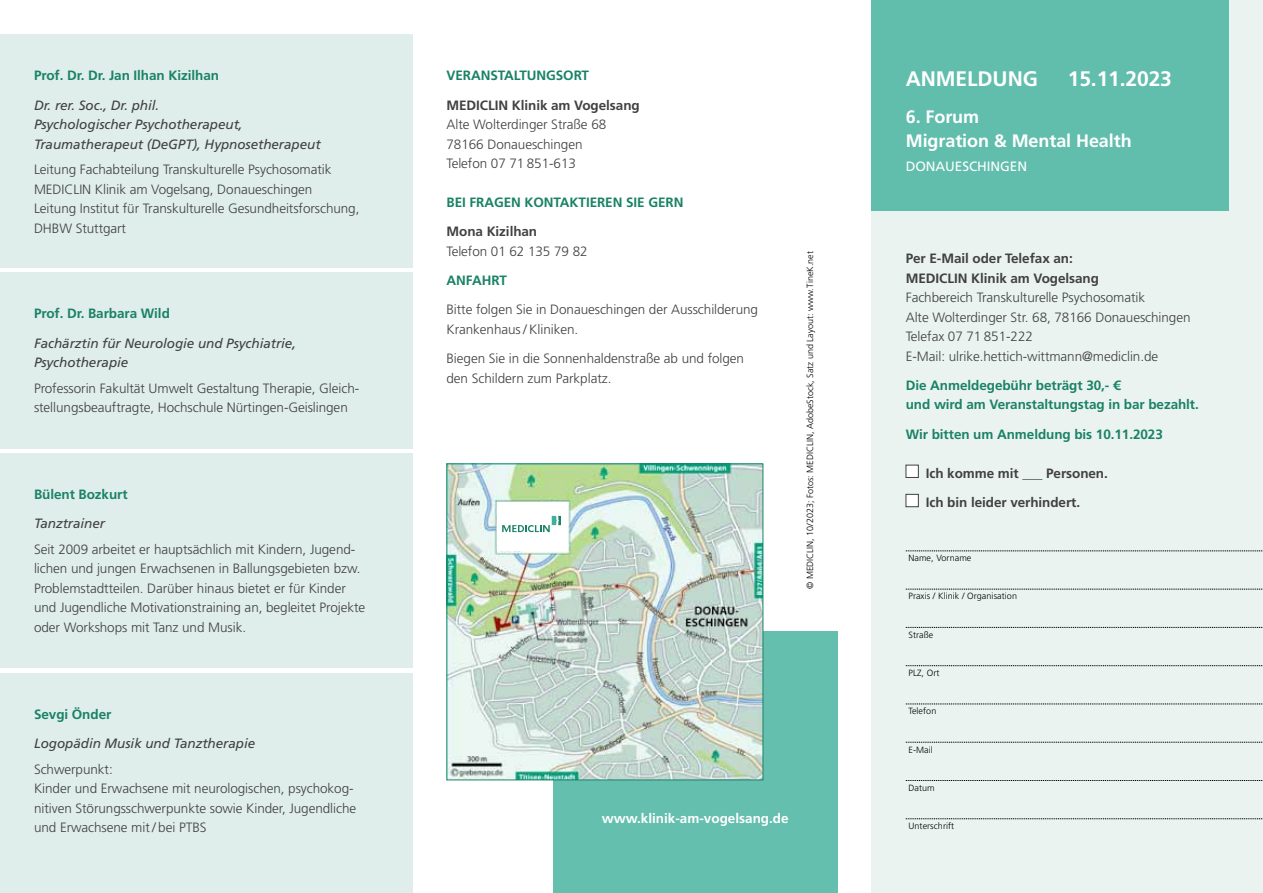
<style>
.page{position:relative;width:1263px;height:893px;background:#fff}
.page>*{position:absolute;margin:0;border:0;box-sizing:border-box;transform-origin:0 0}
.t1{font:700 21px "Frutiger LT Pro";letter-spacing:-.005em;color:#fff}
.t2{font:700 18px/24px "Frutiger LT Pro";letter-spacing:-.005em;color:#fff}
.t3{font:300 13.5px/19.5px "Frutiger LT Pro";letter-spacing:-.005em;color:#414042}
.t4{font:700 13.5px/19.5px "Frutiger LT Pro";letter-spacing:-.005em;color:#1a8265}
.t5{font:italic 13.5px/19.5px "Frutiger LT Pro";letter-spacing:-.005em;color:#414042}
.t6{font:700 13.5px/19.5px "Frutiger LT Pro";letter-spacing:-.005em;color:#414042}
.t7{font:700 13.5px "Frutiger LT Pro";color:#fff}
.t8{font:13.5px "Frutiger LT Std";letter-spacing:-.005em;color:#fff}
.t9{font:300 9px "Frutiger LT Pro";letter-spacing:.01em;color:#000}
</style>
<div class="page">
<div style="left:553px;top:631px;width:285px;height:262px;background:#65bfaf"></div>
<img style="left:448px;top:465px;width:313px;height:313px">
<div style="left:446px;top:463px;width:317px;height:317px;border:1px solid #1a8265"></div>
<div style="left:872px;top:0;width:391px;height:893px;background:#eaf3f0"></div>
<div style="left:906px;top:465px;width:12px;height:13px;background:#fff;border:1px solid #414042"></div>
<div style="left:906px;top:494px;width:12px;height:13px;background:#fff;border:1px solid #414042"></div>
<div style="left:872px;top:0;width:357px;height:210px;background:#61bdac"></div>
<svg style="left:906px;top:589px;width:357px;height:1px"></svg>
<svg style="left:906px;top:551px;width:357px;height:1px"></svg>
<svg style="left:906px;top:780px;width:357px;height:1px"></svg>
<svg style="left:906px;top:627px;width:357px;height:1px"></svg>
<svg style="left:906px;top:818px;width:357px;height:1px"></svg>
<svg style="left:906px;top:665px;width:357px;height:1px"></svg>
<svg style="left:906px;top:704px;width:357px;height:1px"></svg>
<svg style="left:906px;top:742px;width:357px;height:1px"></svg>
<div style="left:497px;top:502px;width:71px;height:49px;background:#fff"></div>
<svg style="left:502px;top:516px;width:59px;height:16px"></svg>
<div style="left:0;top:34px;width:412px;height:234px;background:#dfeeea"></div>
<div style="left:0;top:272px;width:412px;height:177px;background:#dfeeea"></div>
<div style="left:0;top:453px;width:412px;height:215px;background:#dfeeea"></div>
<div style="left:0;top:673px;width:412px;height:220px;background:#dfeeea"></div>
<p class="t4" style="left:34px;top:66px;width:186px">Prof. Dr. Dr. Jan Ilhan Kizilhan</p>
<p class="t5" style="left:34px;top:95px;width:288px">Dr. rer. Soc., Dr. phil.<br>Psychologischer Psychotherapeut,<br>Traumatherapeut (DeGPT), Hypnosetherapeut</p>
<p class="t3" style="left:34px;top:160px;width:299px">Leitung Fachabteilung Transkulturelle Psychosomatik<br>Mediclin</p>
<p class="t3" style="left:34px;top:179px;width:327px;text-indent:61px">Klinik am Vogelsang, Donaueschingen<br>Leitung Institut für Transkulturelle Gesundheitsforschung,<br>DHBW Stuttgart</p>
<p class="t4" style="left:34px;top:304px;width:137px">Prof. Dr. Barbara Wild</p>
<p class="t5" style="left:34px;top:333px;width:264px">Fachärztin für Neurologie und Psychiatrie,<br>Psychotherapie</p>
<p class="t3" style="left:34px;top:378px;width:327px">Professorin Fakultät Umwelt Gestaltung Therapie, Gleich&shy;stellungsbeauftragte, Hochschule Nürtingen-Geislingen</p>
<p class="t4" style="left:34px;top:485px;width:95px">Bülent Bozkurt</p>
<p class="t5" style="left:34px;top:514px;width:73px">Tanztrainer</p>
<p class="t3" style="left:34px;top:539px;width:333px">Seit 2009 arbeitet er hauptsächlich mit Kindern, Jugend&shy;lichen und jungen Erwachsenen in Ballungsgebieten bzw.<br>Problemstadtteilen. Darüber hinaus bietet er für Kinder und Jugendliche Motivationstraining an, begleitet Projekte oder Workshops mit Tanz und Musik.</p>
<p class="t4" style="left:34px;top:705px;width:79px">Sevgi Önder</p>
<p class="t5" style="left:34px;top:734px;width:223px">Logopädin Musik und Tanztherapie</p>
<p class="t3" style="left:34px;top:760px;width:324px">Schwerpunkt:<br>Kinder und Erwachsene mit neurologischen, psychokog&shy;nitiven Störungsschwerpunkte sowie Kinder, Jugendliche und Erwachsene mit / bei PTBS</p>
<p class="t4" style="left:446px;top:66px;width:142px">Veranstaltu ngsort</p>
<p class="t6" style="left:446px;top:95px;width:195px">MediClin Klinik am Vogelsang</p>
<p class="t3" style="left:446px;top:115px;width:161px">Alte Wolterdinger Straße 68<br>78166 Donaueschingen<br>Telefon 07 71 851-613</p>
<p class="t4" style="left:446px;top:193px;width:116px">Bei Fragen kontaktie</p>
<p class="t4" style="left:597px;top:193px;width:88px">ren Sie gern</p>
<p class="t6" style="left:446px;top:222px;width:92px">Mona Kizilhan</p>
<p class="t3" style="left:446px;top:241px;width:143px">Telefon 01 62 135 79 82</p>
<p class="t4" style="left:446px;top:271px;width:62px">ANFAHRT</p>
<p class="t3" style="left:446px;top:300px;width:313px">Bitte folgen Sie in Donaueschingen der Ausschilderung<br>Krankenhaus / Kliniken.</p>
<p class="t3" style="left:446px;top:349px;width:299px">Biegen Sie in die Sonnenhaldenstraße ab und folgen den Schildern zum Parkplatz.</p>
<p class="t7" style="left:602px;top:810px;width:188px">www.klinik-am-vogelsang.de</p>
<h1 class="t1" style="left:906px;top:66px;width:134px">Anmeldung</h1>
<h1 class="t1" style="left:1068px;top:66px;width:106px">15.11.2023</h1>
<h2 class="t2" style="left:906px;top:105px;width:227px">6. Forum<br>Migration &amp; Mental Health</h2>
<p class="t8" style="left:906px;top:159px;width:123px">DONAUESCHINGEN</p>
<p class="t9" style="left:805px;top:589px;width:339px;rotate:-90deg">© MediClin, 10/2023; Fotos: MEDICLIN, AdobeStock, Satz und Layout: www.TineK.net</p>
<p class="t6" style="left:906px;top:249px;width:195px">Per E-Mail oder Telefax an:<br>MediClin Klinik am Vogelsang</p>
<p class="t3" style="left:906px;top:288px;width:286px">Fachbereich Transkulturelle Psychosomatik<br>Alte Wolterdinger Str. 68, 78166 Donaueschingen Telefax 07 71 851-222<br>E-Mail: ulrike.hettich-wittmann@mediclin.de</p>
<p class="t4" style="left:906px;top:375px;width:295px">Die Anmeldegebühr beträgt 30,- €<br>und wird am Veranstaltungstag in bar bezahlt.</p>
<p class="t4" style="left:906px;top:424px;width:259px">Wir bitten um Anmeldung bis 10.11.2023</p>
<p class="t6" style="left:926px;top:458px;width:184px;line-height:29.2px">Ich komme mit ___ Personen.<br>Ich bin leider verhindert.</p>
<p class="t9" style="left:908px;top:553px;width:65px">Name, Vorname</p>
<p class="t9" style="left:908px;top:591px;width:110px">Praxis / Klinik / Organisation</p>
<p class="t9" style="left:908px;top:629px;width:26px">Straße</p>
<p class="t9" style="left:908px;top:668px;width:32px">PLZ, Ort</p>
<p class="t9" style="left:908px;top:706px;width:29px">Telefon</p>
<p class="t9" style="left:908px;top:744px;width:26px">E-Mail</p>
<p class="t9" style="left:908px;top:782px;width:28px">Datum</p>
<p class="t9" style="left:908px;top:821px;width:47px">Unterschrift</p>
</div>
